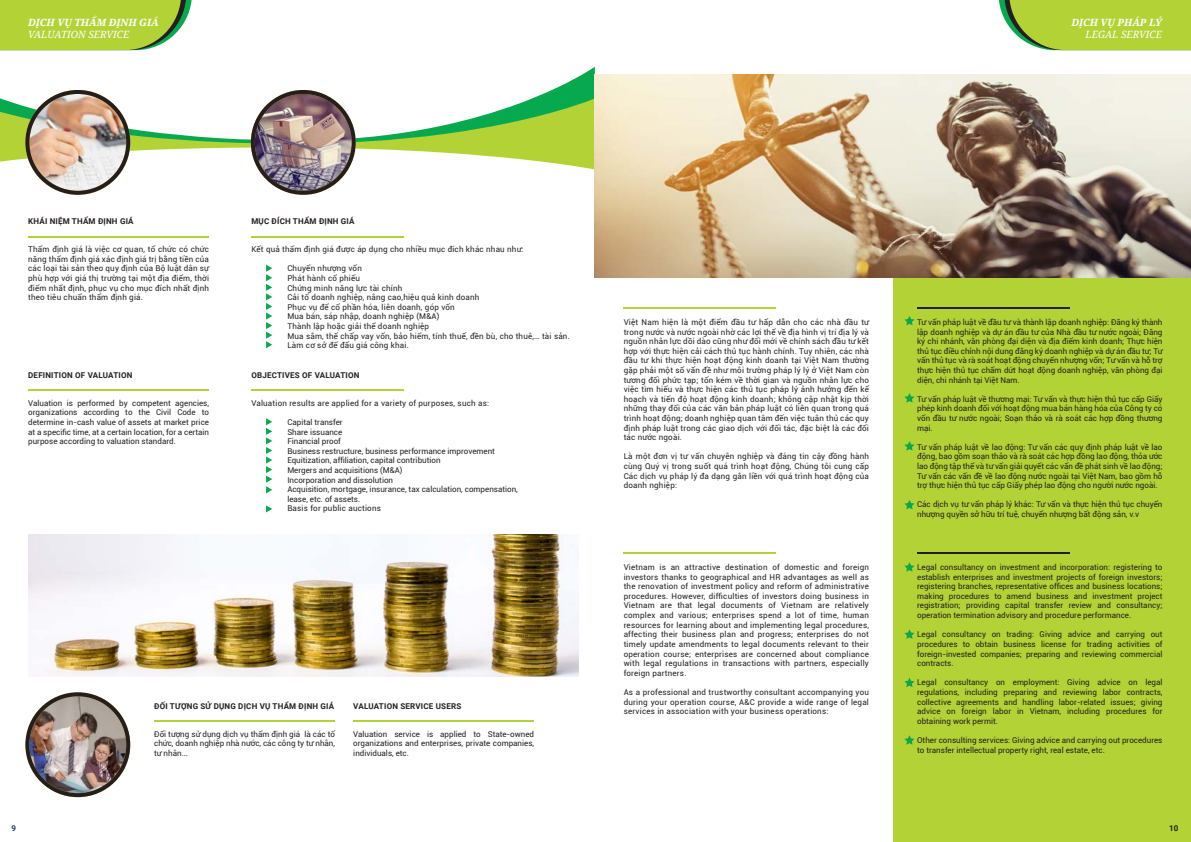
<style>
.page{position:relative;width:1191px;height:842px;background:#fff}
.page>*{position:absolute;margin:0;border:0;box-sizing:border-box;transform-origin:0 0}
.t1{font:italic 700 10px "Noto Serif";color:#fff}
.t2{font:italic 10px "Noto Serif";color:#fff}
.t3{font:8px/9.6px "Roboto";color:#231f20;text-align:justify}
.t4{font:8px/9.6px "Roboto";letter-spacing:.025em;color:#231f20}
.t5{font:700 8px "Roboto";letter-spacing:.025em;color:#231f20}
.t6{font:700 8px "Roboto";color:#1c3f75}
</style>
<div class="page">
<img style="left:27px;top:694px;width:101px;height:101px;border-radius:50px">
<div style="left:25px;top:692px;width:105px;height:105px;border:4px solid #231f20;border-radius:50%"></div>
<div style="left:893px;top:278px;width:297px;height:564px;background:#b3d235"></div>
<svg style="left:999px;top:0;width:192px;height:50px;background:#afcf43"></svg>
<svg style="left:533px;top:67px;width:62px;height:31px"></svg>
<svg style="left:0;top:98px;width:595px;height:72px"></svg>
<svg style="left:0;top:0;width:192px;height:50px;background:#afcf42"></svg>
<hr style="left:28px;top:236px;width:181px;height:1px;background:#b3d235">
<hr style="left:251px;top:236px;width:152px;height:1px;background:#b3d235">
<hr style="left:28px;top:390px;width:181px;height:1px;background:#b3d235">
<hr style="left:154px;top:721px;width:181px;height:1px;background:#b3d235">
<hr style="left:353px;top:721px;width:181px;height:1px;background:#b3d235">
<hr style="left:251px;top:390px;width:152px;height:1px;background:#b3d235">
<hr style="left:623px;top:307px;width:152px;height:1px;background:#b3d235">
<hr style="left:917px;top:307px;width:152px;height:1px;background:#231f20">
<svg style="left:266px;top:418px;width:6px;height:75px"></svg>
<svg style="left:266px;top:505px;width:6px;height:7px"></svg>
<svg style="left:266px;top:265px;width:6px;height:83px"></svg>
<img style="left:28px;top:534px;width:550px;height:142px">
<img style="left:595px;top:74px;width:595px;height:204px">
<svg style="left:904px;top:316px;width:10px;height:9px"></svg>
<svg style="left:904px;top:393px;width:10px;height:10px"></svg>
<svg style="left:904px;top:441px;width:10px;height:10px"></svg>
<svg style="left:904px;top:500px;width:10px;height:9px"></svg>
<hr style="left:623px;top:552px;width:152px;height:1px;background:#b3d235">
<hr style="left:917px;top:552px;width:152px;height:1px;background:#231f20">
<svg style="left:904px;top:562px;width:10px;height:10px"></svg>
<svg style="left:904px;top:629px;width:10px;height:10px"></svg>
<svg style="left:904px;top:678px;width:10px;height:9px"></svg>
<svg style="left:904px;top:735px;width:10px;height:10px"></svg>
<img style="left:25px;top:90px;width:105px;height:105px">
<img style="left:251px;top:90px;width:105px;height:105px">
<p class="t1" style="left:28px;top:15px;width:132px">DỊCH VỤ THẨM ĐỊNH GIÁ</p>
<p class="t2" style="left:28px;top:27px;width:103px">VALUATION SERVICE</p>
<p class="t1" style="left:1071px;top:15px;width:92px">DỊCH VỤ PHÁP LÝ</p>
<p class="t2" style="left:1085px;top:27px;width:78px">LEGAL SERVICE</p>
<p class="t5" style="left:28px;top:215px;width:107px">KHÁI NIỆM THẨM ĐỊNH GIÁ</p>
<p class="t5" style="left:251px;top:215px;width:105px">MỤC ĐÍCH THẨM ĐỊNH GIÁ</p>
<p class="t3" style="left:28px;top:244px;width:182px">Thẩm định giá là việc cơ quan, tổ chức có chức năng thẩm định giá xác định giá trị bằng tiền của các loại tài sản theo quy định của Bộ luật dân sự phù hợp với giá thị trường tại một địa điểm, thời điểm nhất định, phục vụ cho mục đích nhất định theo tiêu chuẩn thẩm định giá.</p>
<p class="t4" style="left:251px;top:244px;width:274px">Kết quả thẩm định giá được áp dụng cho nhiều mục đích khác nhau như:</p>
<p class="t4" style="left:287px;top:263px;width:284px">Chuyển nhượng vốn<br>Phát hành cổ phiếu<br>Chứng minh năng lực tài chính<br>Cải tổ doanh nghiệp, nâng cao,hiệu quả kinh doanh<br>Phục vụ để cổ phần hóa, liên doanh, góp vốn<br>Mua bán, sáp nhập, doanh nghiệp (M&amp;A)<br>Thành lập hoặc giải thể doanh nghiệp<br>Mua sắm, thế chấp vay vốn, bảo hiểm, tính thuế, đền bù, cho thuê,… tài sản.<br>Làm cơ sở để đấu giá công khai.</p>
<p class="t5" style="left:28px;top:369px;width:106px">DEFINITION OF VALUATION</p>
<p class="t5" style="left:251px;top:369px;width:110px">OBJECTIVES OF VALUATION</p>
<p class="t3" style="left:28px;top:398px;width:182px">Valuation is performed by competent agencies, organizations according to the Civil Code to determine in-cash value of assets at market price at a specific time, at a certain location, for a certain purpose according to valuation standard.</p>
<p class="t4" style="left:251px;top:398px;width:239px">Valuation results are applied for a variety of purposes, such as:</p>
<p class="t3" style="left:287px;top:417px;width:232px;text-align:left">Capital transfer<br>Share issuance<br>Financial proof<br>Business restructure, business performance improvement Equitization, affiliation, capital contribution<br>Mergers and acquisitions (M&amp;A)<br>Incorporation and dissolution<br>Acquisition, mortgage, insurance, tax calculation, compensation, lease, etc. of assets.<br>Basis for public auctions</p>
<p class="t5" style="left:154px;top:700px;width:181px">ĐỐI TƯỢNG SỬ DỤNG DỊCH VỤ THẨM ĐỊNH GIÁ</p>
<p class="t3" style="left:154px;top:729px;width:182px">Đối tượng sử dụng dịch vụ thẩm định giá là các tổ chức, doanh nghiệp nhà nước, các công ty tư nhân, tư nhân...</p>
<p class="t5" style="left:353px;top:700px;width:109px">VALUATION SERVICE USERS</p>
<p class="t3" style="left:353px;top:729px;width:182px">Valuation service is applied to State-owned organizations and enterprises, private companies, individuals, etc.</p>
<p class="t3" style="left:623px;top:317px;width:247px">Việt Nam hiện là một điểm đầu tư hấp dẫn cho các nhà đầu tư trong nước và nước ngoài nhờ các lợi thế về địa hình vị trí địa lý và nguồn nhân lực dồi dào cũng như đổi mới về chính sách đầu tư kết hợp với thực hiện cải cách thủ tục hành chính. Tuy nhiên, các nhà đầu tư khi thực hiện hoạt động kinh doanh tại Việt Nam thường gặp phải một số vấn đề như môi trường pháp lý lý ở Việt Nam còn tương đối phức tạp; tốn kém về thời gian và nguồn nhân lực cho việc tìm hiểu và thực hiện các thủ tục pháp lý ảnh hưởng đến kế hoạch và tiến độ hoạt động kinh doanh; không cập nhật kịp thời những thay đổi của các văn bản pháp luật có liên quan trong quá trình hoạt động; doanh nghiệp quan tâm đến việc tuân thủ các quy định pháp luật trong các giao dịch với đối tác, đặc biệt là các đối tác nước ngoài.</p>
<p class="t3" style="left:623px;top:451px;width:247px">Là một đơn vị tư vấn chuyên nghiệp và đáng tin cậy đồng hành cùng Quý vị trong suốt quá trình hoạt động, Chúng tôi cung cấp Các dịch vụ pháp lý đa dạng gắn liền với quá trình hoạt động của doanh nghiệp:</p>
<p class="t3" style="left:623px;top:562px;width:247px">Vietnam is an attractive destination of domestic and foreign investors thanks to geographical and HR advantages as well as the renovation of investment policy and reform of administrative procedures. However, difficulties of investors doing business in Vietnam are that legal documents of Vietnam are relatively complex and various; enterprises spend a lot of time, human resources for learning about and implementing legal procedures, affecting their business plan and progress; enterprises do not timely update amendments to legal documents relevant to their operation course; enterprises are concerned about compliance with legal regulations in transactions with partners, especially foreign partners.</p>
<p class="t3" style="left:623px;top:687px;width:247px">As a professional and trustworthy consultant accompanying you during your operation course, A&amp;C provide a wide range of legal services in association with your business operations:</p>
<p class="t3" style="left:917px;top:317px;width:247px">Tư vấn pháp luật về đầu tư và thành lập doanh nghiệp: Đăng ký thành lập doanh nghiệp và dự án đầu tư của Nhà đầu tư nước ngoài; Đăng ký chi nhánh, văn phòng đại diện và địa điểm kinh doanh; Thực hiện thủ tục điều chỉnh nội dung đăng ký doanh nghiệp và dự án đầu tư; Tư vấn thủ tục và rà soát hoạt động chuyển nhượng vốn; Tư vấn và hỗ trợ thực hiện thủ tục chấm dứt hoạt động doanh nghiệp, văn phòng đại diện, chi nhánh tại Việt Nam.</p>
<p class="t3" style="left:917px;top:394px;width:247px">Tư vấn pháp luật về thương mại: Tư vấn và thực hiện thủ tục cấp Giấy phép kinh doanh đối với hoạt động mua bán hàng hóa của Công ty có vốn đầu tư nước ngoài; Soạn thảo và rà soát các hợp đồng thương mại.</p>
<p class="t3" style="left:917px;top:442px;width:247px">Tư vấn pháp luật về lao động: Tư vấn các quy định pháp luật về lao động, bao gồm soạn thảo và rà soát các hợp đồng lao động, thỏa ước lao động tập thể và tư vấn giải quyết các vấn đề phát sinh về lao động; Tư vấn các vấn đề về lao động nước ngoài tại Việt Nam, bao gồm hỗ trợ thực hiện thủ tục cấp Giấy phép lao động cho người nước ngoài.</p>
<p class="t3" style="left:917px;top:499px;width:247px">Các dịch vụ tư vấn pháp lý khác: Tư vấn và thực hiện thủ tục chuyển nhượng quyền sở hữu trí tuệ, chuyển nhượng bất động sản, v.v</p>
<p class="t3" style="left:917px;top:562px;width:247px">Legal consultancy on investment and incorporation: registering to establish enterprises and investment projects of foreign investors; registering branches, representative offices and business locations; making procedures to amend business and investment project registration; providing capital transfer review and consultancy; operation termination advisory and procedure performance.</p>
<p class="t3" style="left:917px;top:629px;width:247px">Legal consultancy on trading: Giving advice and carrying out procedures to obtain business license for trading activities of foreign-invested companies; preparing and reviewing commercial contracts.</p>
<p class="t3" style="left:917px;top:677px;width:247px">Legal consultancy on employment: Giving advice on legal regulations, including preparing and reviewing labor contracts, collective agreements and handling labor-related issues; giving advice on foreign labor in Vietnam, including procedures for obtaining work permit.</p>
<p class="t3" style="left:917px;top:735px;width:247px">Other consulting services: Giving advice and carrying out procedures to transfer intellectual property right, real estate, etc.</p>
<p class="t6" style="left:11px;top:822px;width:6px">9</p>
<p class="t5" style="left:1169px;top:822px;width:11px">10</p>
</div>
